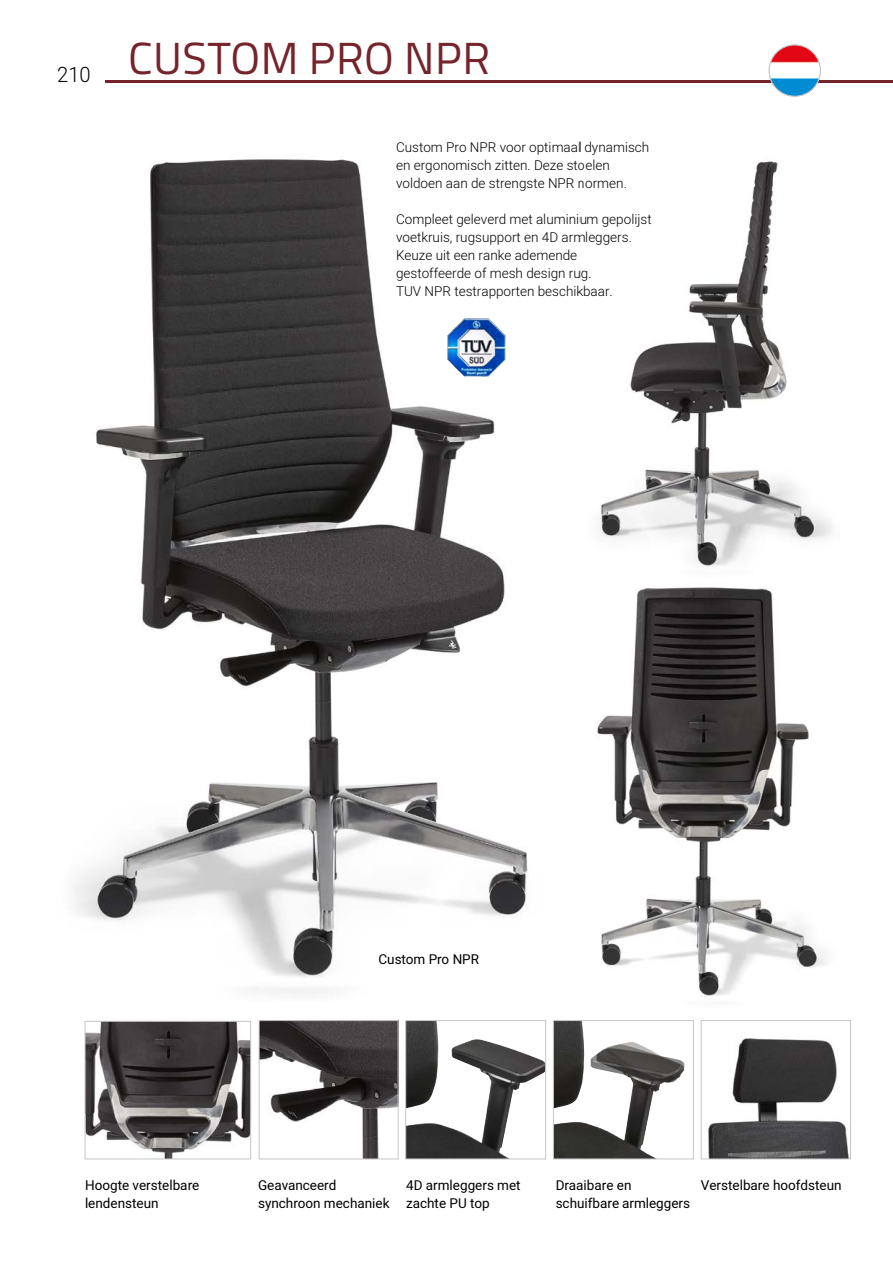
<style>
.page{position:relative;width:893px;height:1263px;background:#fff}
.page>*{position:absolute;margin:0;border:0;box-sizing:border-box;transform-origin:0 0}
.t1{font:45px "Titillium Web";letter-spacing:.01em;color:#76242b}
.t2{font:300 21px "Heebo";color:#000;scale:.96 1}
.t3{font:300 13.5px/18px "Heebo";color:#000}
.t4{font:13.5px/18px "Heebo";color:#000}
</style>
<div class="page">
<img style="left:73px;top:159px;width:455px;height:835px">
<hr style="left:105px;top:80px;width:788px;height:3px;background:#76242b">
<img style="left:769px;top:45px;width:51px;height:51px;border-radius:26px">
<div style="left:769px;top:45px;width:52px;height:52px;border:1px solid #c6c6c6;border-radius:50%"></div>
<img style="left:87px;top:1023px;width:162px;height:134px">
<div style="left:85px;top:1021px;width:166px;height:138px;border:1px solid #c6c6c6"></div>
<img style="left:708px;top:1038px;width:141px;height:119px">
<div style="left:701px;top:1020px;width:150px;height:139px;border:1px solid #c6c6c6"></div>
<img style="left:407px;top:1022px;width:104px;height:135px">
<div style="left:405px;top:1020px;width:141px;height:139px;border:1px solid #c6c6c6"></div>
<img style="left:261px;top:1022px;width:135px;height:135px">
<div style="left:259px;top:1020px;width:139px;height:139px;border:1px solid #c6c6c6"></div>
<img style="left:555px;top:1022px;width:126px;height:135px">
<div style="left:553px;top:1020px;width:141px;height:139px;border:1px solid #c6c6c6"></div>
<img style="left:447px;top:318px;width:59px;height:59px">
<img style="left:597px;top:587px;width:230px;height:409px">
<img style="left:598px;top:161px;width:234px;height:405px">
<h2 class="t2" style="left:57px;top:60px;width:37px">210</h2>
<h1 class="t1" style="left:128px;top:26px;width:363px">CUSTOM PRO NPR</h1>
<p class="t3" style="left:396px;top:138px;width:255px">Custom Pro NPR voor optimaal dynamisch en ergonomisch zitten. Deze stoelen voldoen aan de strengste NPR normen.</p>
<p class="t3" style="left:396px;top:210px;width:257px">Compleet geleverd met aluminium gepolijst voetkruis, rugsupport en 4D armleggers.<br>Keuze uit een ranke ademende gestoffeerde of mesh design rug.<br>TUV NPR testrapporten beschikbaar.</p>
<p class="t4" style="left:378px;top:950px;width:102px">Custom Pro NPR</p>
<p class="t4" style="left:85px;top:1176px;width:116px">Hoogte verstelbare lendensteun</p>
<p class="t4" style="left:258px;top:1176px;width:133px">Geavanceerd synchroon mechaniek</p>
<p class="t4" style="left:406px;top:1176px;width:116px">4D armleggers met zachte PU top</p>
<p class="t4" style="left:556px;top:1176px;width:136px">Draaibare en schuifbare armleggers</p>
<p class="t4" style="left:701px;top:1176px;width:142px">Verstelbare hoofdsteun</p>
</div>
